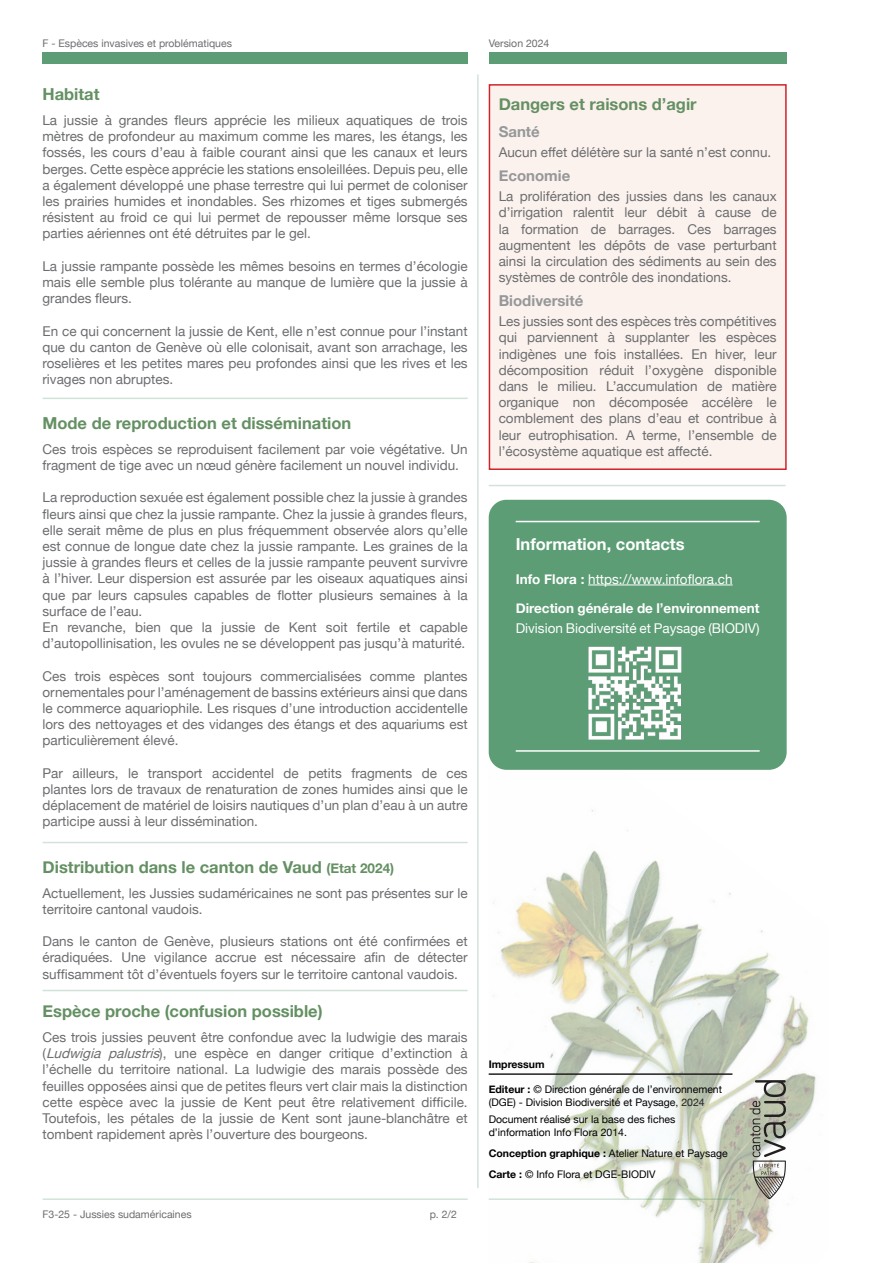
<style>
.page{position:relative;width:893px;height:1263px;background:#fff}
.page>*{position:absolute;margin:0;border:0;box-sizing:border-box;transform-origin:0 0}
.Titres_1_-_Verts{font:700 16.5px "Helvetica Neue";color:#649063}
.t1{font:700 16.5px "Helvetica Neue";color:#fff}
.Titre_2_-_Gris{font:700 15px "Helvetica Neue";color:#95979a}
.Contenu{font:13.5px/16.2px "Helvetica Neue";color:#6c6d70;text-align:justify}
.t2{font:700 13.5px/29px "Helvetica Neue";color:#fff}
.t3{font:13.5px "Helvetica Neue";color:#fff}
.t4{font:10.5px/12.6px "Helvetica Neue";color:#000001}
.t5{font:10.5px "Helvetica Neue";color:#6c6d70}
.t6{font:700 10.5px "Helvetica Neue";color:#000001}
.s1{font-size:13.5px}
.s2{font-style:italic}
.s3{font-weight:400}
.s4{font-weight:700}
.s5{color:#231f20}
</style>
<div class="page">
<img style="left:493px;top:810px;width:323px;height:453px">
<div style="left:42px;top:53px;width:426px;height:11px;background:#5c9d75"></div>
<div style="left:489px;top:53px;width:297px;height:11px;background:#5c9d75"></div>
<hr style="left:43px;top:1198px;width:425px;height:2px;background:#16743a">
<hr style="left:489px;top:1198px;width:246px;height:2px;background:#16743a">
<svg style="left:749px;top:1080px;width:37px;height:119px"></svg>
<div style="left:489px;top:500px;width:297px;height:269px;background:#5c9d75;border-radius:17px"></div>
<hr style="left:516px;top:750px;width:244px;height:2px;background:#fff">
<hr style="left:516px;top:521px;width:244px;height:1px;background:#fff">
<hr style="left:588px;top:585px;width:145px;height:1px;background:#fff">
<div style="left:489px;top:500px;width:298px;height:270px;border:2px solid #16743a;border-radius:17px"></div>
<hr style="left:489px;top:485px;width:297px;height:1px;background:#16743a">
<hr style="left:477px;top:74px;width:2px;height:1114px;background:#16743a">
<hr style="left:43px;top:842px;width:425px;height:1px;background:#16743a">
<hr style="left:43px;top:990px;width:425px;height:1px;background:#16743a">
<div style="left:489px;top:85px;width:297px;height:384px;background:#fbf2ed"></div>
<div style="left:489px;top:84px;width:298px;height:386px;border:2px solid #d1232a"></div>
<hr style="left:489px;top:1073px;width:243px;height:2px;background:#231f20">
<img style="left:588px;top:646px;width:93px;height:93px">
<hr style="left:43px;top:398px;width:425px;height:1px;background:#16743a">
<p class="t5" style="left:43px;top:37px;width:191px">F - Espèces invasives et problématiques</p>
<p class="t5" style="left:489px;top:37px;width:62px">Version 2024</p>
<p class="Titres_1_-_Verts" style="left:42px;top:84px;width:59px">Habitat</p>
<p class="Contenu" style="left:42px;top:112px;width:427px">La jussie à grandes fleurs apprécie les milieux aquatiques de trois mètres de profondeur au maximum comme les mares, les étangs, les fossés, les cours d’eau à faible courant ainsi que les canaux et leurs berges. Cette espèce apprécie les stations ensoleillées. Depuis peu, elle a également développé une phase terrestre qui lui permet de coloniser les prairies humides et inondables. Ses rhizomes et tiges submergés résistent au froid ce qui lui permet de repousser même lorsque ses parties aériennes ont été détruites par le gel.</p>
<p class="Contenu" style="left:42px;top:258px;width:427px">La jussie rampante possède les mêmes besoins en termes d’écologie mais elle semble plus tolérante au manque de lumière que la jussie à grandes fleurs.</p>
<p class="Contenu" style="left:42px;top:322px;width:427px">En ce qui concernent la jussie de Kent, elle n’est connue pour l’instant que du canton de Genève où elle colonisait, avant son arrachage, les roselières et les petites mares peu profondes ainsi que les rives et les rivages non abruptes.</p>
<p class="Titres_1_-_Verts" style="left:43px;top:413px;width:310px">Mode de reproduction et dissémination</p>
<p class="Contenu" style="left:43px;top:441px;width:427px">Ces trois espèces se reproduisent facilement par voie végétative. Un fragment de tige avec un nœud génère facilement un nouvel individu.</p>
<p class="Contenu" style="left:43px;top:489px;width:427px">La reproduction sexuée est également possible chez la jussie à grandes fleurs ainsi que chez la jussie rampante. Chez la jussie à grandes fleurs, elle serait même de plus en plus fréquemment observée alors qu’elle est connue de longue date chez la jussie rampante. Les graines de la jussie à grandes fleurs et celles de la jussie rampante peuvent survivre à l’hiver. Leur dispersion est assurée par les oiseaux aquatiques ainsi que par leurs capsules capables de flotter plusieurs semaines à la surface de l’eau.</p>
<p class="Contenu" style="left:43px;top:619px;width:427px">En revanche, bien que la jussie de Kent soit fertile et capable d’autopollinisation, les ovules ne se développent pas jusqu’à maturité.</p>
<p class="Contenu" style="left:43px;top:667px;width:427px">Ces trois espèces sont toujours commercialisées comme plantes ornementales pour l’aménagement de bassins extérieurs ainsi que dans le commerce aquariophile. Les risques d’une introduction accidentelle lors des nettoyages et des vidanges des étangs et des aquariums est particulièrement élevé.</p>
<p class="Contenu" style="left:43px;top:765px;width:427px">Par ailleurs, le transport accidentel de petits fragments de ces plantes lors de travaux de renaturation de zones humides ainsi que le déplacement de matériel de loisirs nautiques d’un plan d’eau à un autre participe aussi à leur dissémination.</p>
<p class="Titres_1_-_Verts" style="left:43px;top:857px;width:353px">Distribution dans le canton de Vaud <span class="s1">(Etat 2024)</span></p>
<p class="Contenu" style="left:43px;top:884px;width:427px">Actuellement, les Jussies sudaméricaines ne sont pas présentes sur le territoire cantonal vaudois.</p>
<p class="Contenu" style="left:43px;top:933px;width:427px">Dans le canton de Genève, plusieurs stations ont été confirmées et éradiquées. Une vigilance accrue est nécessaire afin de détecter suffisamment tôt d’éventuels foyers sur le territoire cantonal vaudois.</p>
<p class="Titres_1_-_Verts" style="left:43px;top:1001px;width:282px">Espèce proche (confusion possible)</p>
<p class="Contenu" style="left:43px;top:1029px;width:427px">Ces trois jussies peuvent être confondue avec la ludwigie des marais (<span class="s2">Ludwigia palustris</span>), une espèce en danger critique d’extinction à l’échelle du territoire national. La ludwigie des marais possède des feuilles opposées ainsi que de petites fleurs vert clair mais la distinction cette espèce avec la jussie de Kent peut être relativement difficile.<br>Toutefois, les pétales de la jussie de Kent sont jaune-blanchâtre et tombent rapidement après l’ouverture des bourgeons.</p>
<p class="t5" style="left:43px;top:1208px;width:151px">F3-25 - Jussies sudaméricaines</p>
<p class="t5" style="left:430px;top:1208px;width:29px">p. 2/2</p>
<p class="Titres_1_-_Verts" style="left:499px;top:94px;width:199px">Dangers et raisons d’agir</p>
<p class="Titre_2_-_Gris" style="left:499px;top:122px;width:43px">Santé</p>
<p class="Contenu" style="left:499px;top:144px;width:274px">Aucun effet délétère sur la santé n’est connu.</p>
<p class="Titre_2_-_Gris" style="left:499px;top:166px;width:73px">Economie</p>
<p class="Contenu" style="left:499px;top:188px;width:279px">La prolifération des jussies dans les canaux d’irrigation ralentit leur débit à cause de la formation de barrages. Ces barrages augmentent les dépôts de vase perturbant ainsi la circulation des sédiments au sein des systèmes de contrôle des inondations.</p>
<p class="Titre_2_-_Gris" style="left:499px;top:291px;width:86px">Biodiversité</p>
<p class="Contenu" style="left:499px;top:313px;width:279px">Les jussies sont des espèces très compétitives qui parviennent à supplanter les espèces indigènes une fois installées. En hiver, leur décomposition réduit l’oxygène disponible dans le milieu. L’accumulation de matière organique non décomposée accélère le comblement des plans d’eau et contribue à leur eutrophisation. A terme, l’ensemble de l’écosystème aquatique est affecté.</p>
<p class="t1" style="left:516px;top:534px;width:170px">Information, contacts</p>
<p class="t2" style="left:516px;top:564px;width:245px">Info Flora : <span class="s3">https://www.infoflora.ch<br></span>Direction générale de l’environnement</p>
<p class="t3" style="left:516px;top:620px;width:245px">Division Biodiversité et Paysage (BIODIV)</p>
<p class="t6" style="left:489px;top:1058px;width:57px">Impressum</p>
<p class="t4" style="left:489px;top:1083px;width:235px"><span class="s4">Editeur :</span> © Direction générale de l’environnement (DGE) - Division Biodiversité et Paysage<span class="s5">, 2024</span></p>
<p class="t4" style="left:489px;top:1113px;width:188px">Document réalisé sur la base des fiches d’information Info Flora 2014.</p>
<p class="t4" style="left:489px;top:1146px;width:240px"><span class="s4">Conception graphique :</span> Atelier Nature et Paysage</p>
<p class="t4" style="left:489px;top:1167px;width:168px"><span class="s4">Carte :</span> © Info Flora et DGE-BIODIV</p>
</div>
